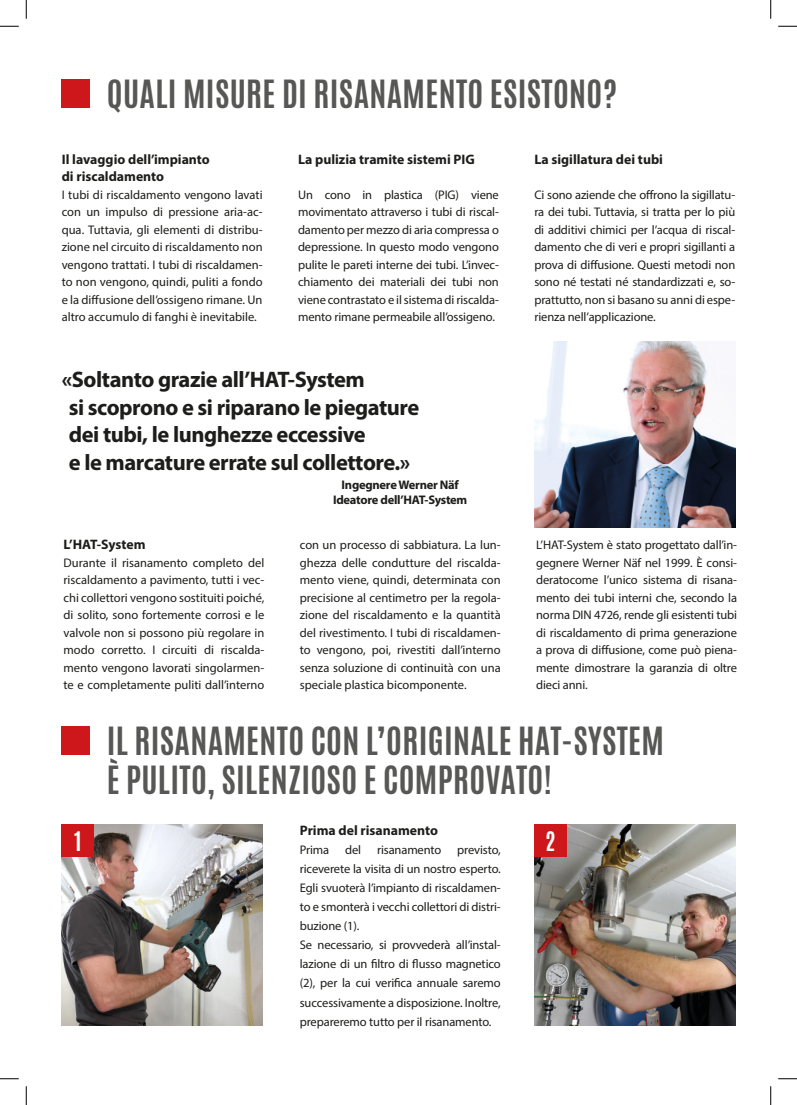
<style>
.page{position:relative;width:797px;height:1105px;background:#fff}
.page>*{position:absolute;margin:0;border:0;box-sizing:border-box;transform-origin:0 0}
.Titel_Antonio_versal_grau{font:700 32.5px/39px "Antonio";letter-spacing:.01em;color:#575756}
.FLIESS_TITEL_MYRIAD_12_P{font:700 22.5px/27.5px "Myriad Pro";letter-spacing:-.02em;color:#1d1d1b}
.ZAHL_IN_ZAHLENKUGEL{font:700 22.5px "Antonio";color:#fff}
.FLIESS_TITEL_MYRIAD_12_P-2{font:700 13.75px/17.5px "Myriad Pro";color:#1d1d1b}
.FLIESS_MYRIAD_10P{font:12.5px/17.5px "Myriad Pro";letter-spacing:-.01em;color:#1d1d1b;text-align:justify}
.FLIESS_TITEL_MYRIAD_12_P-3{font:700 12.5px "Myriad Pro";letter-spacing:-.02em;color:#1d1d1b}
</style>
<div class="page">
<img style="left:534px;top:825px;width:201px;height:200px">
<img style="left:62px;top:825px;width:200px;height:200px">
<div style="left:62px;top:727px;width:28px;height:28px;background:#cd171a"></div>
<div style="left:62px;top:79px;width:28px;height:29px;background:#cd171a"></div>
<div style="left:62px;top:825px;width:32px;height:32px;background:#cd171a"></div>
<div style="left:534px;top:825px;width:32px;height:32px;background:#cd171a"></div>
<img style="left:534px;top:341px;width:201px;height:186px">
<svg style="left:0;top:25px;width:19px;height:2px"></svg>
<svg style="left:778px;top:25px;width:19px;height:2px"></svg>
<svg style="left:0;top:1078px;width:19px;height:1px"></svg>
<svg style="left:778px;top:1078px;width:19px;height:1px"></svg>
<svg style="left:25px;top:0;width:2px;height:19px"></svg>
<svg style="left:25px;top:1086px;width:2px;height:19px"></svg>
<svg style="left:770px;top:0;width:1px;height:19px"></svg>
<svg style="left:770px;top:1086px;width:1px;height:19px"></svg>
<p class="Titel_Antonio_versal_grau" style="left:107px;top:75px;width:512px">QUALI MISURE DI RISANAMENTO ESISTONO?</p>
<p class="FLIESS_TITEL_MYRIAD_12_P-2" style="left:62px;top:150px;width:150px">Il lavaggio dell’impianto di riscaldamento</p>
<p class="FLIESS_MYRIAD_10P" style="left:62px;top:186px;width:202px">I tubi di riscaldamento vengono lavati con un impulso di pressione aria-ac&shy;qua. Tuttavia, gli elementi di distribu&shy;zione nel circuito di riscaldamento non vengono trattati. I tubi di riscaldamen&shy;to non vengono, quindi, puliti a fondo e la diffusione dell’ossigeno rimane. Un altro accumulo di fanghi è inevitabile.</p>
<p class="FLIESS_TITEL_MYRIAD_12_P-2" style="left:298px;top:150px;width:178px">La pulizia tramite sistemi PIG</p>
<p class="FLIESS_MYRIAD_10P" style="left:298px;top:186px;width:202px">Un cono in plastica (PIG) viene movimentato attraverso i tubi di riscal&shy;damento per mezzo di aria compressa o depressione. In questo modo vengono pulite le pareti interne dei tubi. L’invec&shy;chiamento dei materiali dei tubi non viene contrastato e il sistema di riscalda&shy;mento rimane permeabile all’ossigeno.</p>
<p class="FLIESS_TITEL_MYRIAD_12_P" style="left:69px;top:365px;width:352px;text-indent:-7px">«Soltanto grazie all’HAT-System<br>si scoprono e si riparano le piegature dei tubi, le lunghezze eccessive<br>e le marcature errate sul collettore.»</p>
<p class="FLIESS_TITEL_MYRIAD_12_P-3" style="left:341px;top:477px;width:119px">Ingegnere Werner Näf</p>
<p class="FLIESS_TITEL_MYRIAD_12_P-3" style="left:333px;top:492px;width:136px">Ideatore dell’HAT-System</p>
<p class="FLIESS_TITEL_MYRIAD_12_P-2" style="left:534px;top:150px;width:130px">La sigillatura dei tubi</p>
<p class="FLIESS_MYRIAD_10P" style="left:534px;top:186px;width:202px">Ci sono aziende che offrono la sigillatu&shy;ra dei tubi. Tuttavia, si tratta per lo più di additivi chimici per l’acqua di riscal&shy;damento che di veri e propri sigillanti a prova di diffusione. Questi metodi non sono né testati né standardizzati e, so&shy;prattutto, non si basano su anni di espe&shy;rienza nell’applicazione.</p>
<p class="FLIESS_TITEL_MYRIAD_12_P-2" style="left:63px;top:535px;width:83px">L’HAT-System</p>
<p class="FLIESS_MYRIAD_10P" style="left:63px;top:554px;width:202px">Durante il risanamento completo del riscaldamento a pavimento, tutti i vec&shy;chi collettori vengono sostituiti poiché, di solito, sono fortemente corrosi e le valvole non si possono più regolare in modo corretto. I circuiti di riscalda&shy;mento vengono lavorati singolarmen&shy;te e completamente puliti dall’interno</p>
<p class="FLIESS_MYRIAD_10P" style="left:300px;top:536px;width:202px">con un processo di sabbiatura. La lun&shy;ghezza delle condutture del riscalda&shy;mento viene, quindi, determinata con precisione al centimetro per la regola&shy;zione del riscaldamento e la quantità del rivestimento. I tubi di riscaldamen&shy;to vengono, poi, rivestiti dall’interno senza soluzione di continuità con una speciale plastica bicomponente.</p>
<p class="FLIESS_MYRIAD_10P" style="left:536px;top:536px;width:202px">L’HAT-System è stato progettato dall’in&shy;gegnere Werner Näf nel 1999. È consi&shy;deratocome l’unico sistema di risana&shy;mento dei tubi interni che, secondo la norma DIN 4726, rende gli esistenti tubi di riscaldamento di prima generazione a prova di diffusione, come può piena&shy;mente dimostrare la garanzia di oltre dieci anni.</p>
<p class="Titel_Antonio_versal_grau" style="left:107px;top:722px;width:558px">IL RISANAMENTO CON L’ORIGINALE HAT-SYSTEM<br>È PULITO, SILENZIOSO E COMPROVATO!</p>
<p class="FLIESS_TITEL_MYRIAD_12_P-2" style="left:300px;top:821px;width:140px">Prima del risanamento</p>
<p class="FLIESS_MYRIAD_10P" style="left:300px;top:841px;width:31px">Prima</p>
<p class="FLIESS_MYRIAD_10P" style="left:345px;top:841px;width:18px">del</p>
<p class="FLIESS_MYRIAD_10P" style="left:377px;top:841px;width:66px">risanamento</p>
<p class="ZAHL_IN_ZAHLENKUGEL" style="left:74px;top:824px;width:9px">1</p>
<p class="ZAHL_IN_ZAHLENKUGEL" style="left:545px;top:824px;width:12px">2</p>
<p class="FLIESS_MYRIAD_10P" style="left:300px;top:840px;width:202px;line-height:19px;text-indent:157px">previsto, riceverete la visita di un nostro esperto.<br>Egli svuoterà l’impianto di riscaldamen&shy;to e smonterà i vecchi collettori di distri&shy;buzione (1).</p>
<p class="FLIESS_MYRIAD_10P" style="left:300px;top:935px;width:202px;line-height:19px">Se necessario, si provvederà all’instal&shy;lazione di un filtro di flusso magnetico (2), per la cui verifica annuale saremo successivamente a disposizione. Inoltre, prepareremo tutto per il risanamento.</p>
</div>
